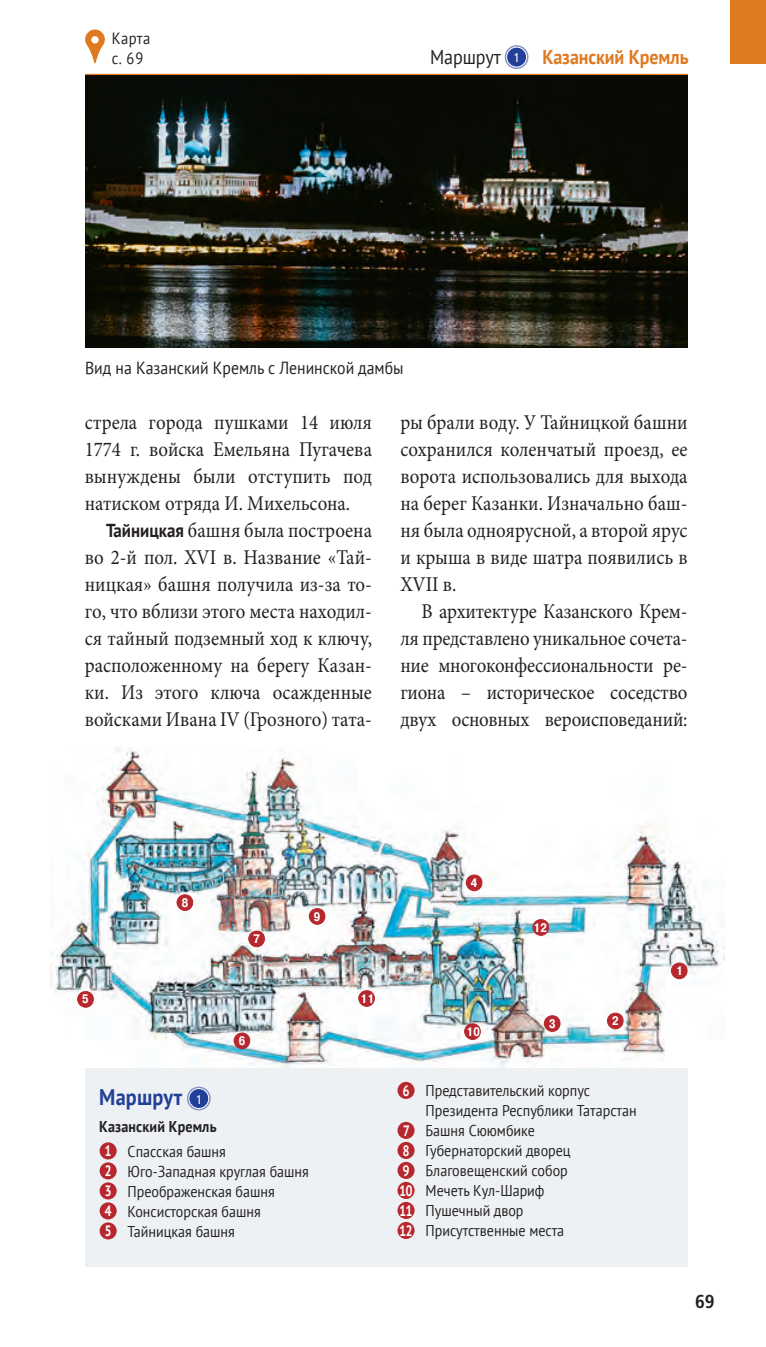
<style>
.page{position:relative;width:766px;height:1347px;background:#fff}
.page>*{position:absolute;margin:0;border:0;box-sizing:border-box;transform-origin:0 0}
._6_2_Legende_Touren{font:700 22.5px "PT Sans";letter-spacing:.01em;color:#223f99;scale:.9 1}
._2_2_GS_Block_mit_Ei{font:21px/27px "Minion Pro";color:#231f20;text-align:justify;scale:.9 1}
.Kolumne{font:700 20px "PT Sans";letter-spacing:-.005em;color:#df7a20;scale:.9 1}
.Kolumne-2{font:20px "PT Sans";letter-spacing:-.005em;color:#231f20;scale:.9 1}
.t1{font:700 condensed 18.75px "Frutiger LT Pro";color:#231f20}
.BU{font:17.5px "PT Sans";color:#231f20;scale:.9 1}
.Kartenverweis{font:16.25px/20px "PT Sans";letter-spacing:.03em;color:#231f20;scale:.9 1}
._6_4_Legende_Stadtpl{font:15.5px/20px "PT Sans";color:#231f20;scale:.9 1}
._6_3_Legende_Touren{font:700 15.5px "PT Sans";letter-spacing:.01em;color:#231f20;scale:.9 1}
.t2{font:700 15px "PT Sans Caption";color:#fff;scale:.75 1}
.t3{font:12.5px "AG Foreigner C";color:#fff;scale:.9 1}
.t4{font:700 12.25px "Pragmatica Cond C";color:#fff}
.s1{font-family:"PT Sans";font-weight:700;font-size:18.75px}
</style>
<div class="page">
<div style="left:730px;top:0;width:35px;height:64px;background:#df7a20"></div>
<svg style="left:85px;top:29px;width:20px;height:35px"></svg>
<svg style="left:505px;top:46px;width:23px;height:22px"></svg>
<div style="left:505px;top:45px;width:23px;height:24px;border:1px solid #838fc7;border-radius:50%"></div>
<div style="left:506px;top:47px;width:20px;height:20px;background:#223f99;border-radius:50%"></div>
<div style="left:506px;top:47px;width:20px;height:20px;border:1px solid #fff;border-radius:50%"></div>
<img style="left:51px;top:746px;width:673px;height:321px">
<div style="left:671px;top:963px;width:16px;height:15px;background:#b7282e;border-radius:50%"></div>
<div style="left:670px;top:962px;width:17px;height:17px;border:1px solid #b7282e;border-radius:50%"></div>
<div style="left:607px;top:1013px;width:16px;height:15px;background:#b7282e;border-radius:50%"></div>
<div style="left:607px;top:1012px;width:16px;height:17px;border:1px solid #b7282e;border-radius:50%"></div>
<div style="left:544px;top:1015px;width:16px;height:16px;background:#b7282e;border-radius:50%"></div>
<div style="left:544px;top:1015px;width:16px;height:16px;border:1px solid #b7282e;border-radius:50%"></div>
<div style="left:249px;top:931px;width:15px;height:15px;background:#b7282e;border-radius:50%"></div>
<div style="left:248px;top:930px;width:17px;height:17px;border:1px solid #b7282e;border-radius:50%"></div>
<div style="left:309px;top:908px;width:16px;height:16px;background:#b7282e;border-radius:50%"></div>
<div style="left:309px;top:908px;width:16px;height:16px;border:1px solid #b7282e;border-radius:50%"></div>
<div style="left:177px;top:894px;width:16px;height:16px;background:#b7282e;border-radius:50%"></div>
<div style="left:177px;top:894px;width:16px;height:16px;border:1px solid #b7282e;border-radius:50%"></div>
<div style="left:234px;top:1032px;width:16px;height:16px;background:#b7282e;border-radius:50%"></div>
<div style="left:234px;top:1032px;width:16px;height:17px;border:1px solid #b7282e;border-radius:50%"></div>
<div style="left:78px;top:991px;width:15px;height:16px;background:#b7282e;border-radius:50%"></div>
<div style="left:77px;top:991px;width:17px;height:16px;border:1px solid #b7282e;border-radius:50%"></div>
<div style="left:358px;top:990px;width:16px;height:16px;background:#b7282e;border-radius:50%"></div>
<div style="left:358px;top:990px;width:17px;height:16px;border:1px solid #b7282e;border-radius:50%"></div>
<div style="left:464px;top:1023px;width:16px;height:16px;background:#b7282e;border-radius:50%"></div>
<div style="left:464px;top:1023px;width:16px;height:16px;border:1px solid #b7282e;border-radius:50%"></div>
<div style="left:533px;top:919px;width:15px;height:16px;background:#b7282e;border-radius:50%"></div>
<div style="left:532px;top:919px;width:17px;height:16px;border:1px solid #b7282e;border-radius:50%"></div>
<div style="left:466px;top:875px;width:16px;height:15px;background:#b7282e;border-radius:50%"></div>
<div style="left:466px;top:874px;width:16px;height:17px;border:1px solid #b7282e;border-radius:50%"></div>
<div style="left:85px;top:1067px;width:602px;height:199px;background:#edf1f3"></div>
<svg style="left:187px;top:1087px;width:23px;height:22px"></svg>
<div style="left:187px;top:1086px;width:23px;height:24px;border:1px solid #838fc7;border-radius:50%"></div>
<div style="left:189px;top:1088px;width:20px;height:20px;background:#223f99;border-radius:50%"></div>
<div style="left:189px;top:1088px;width:20px;height:20px;border:1px solid #fff;border-radius:50%"></div>
<div style="left:100px;top:1142px;width:17px;height:17px;background:#b7282e;border-radius:50%"></div>
<div style="left:100px;top:1162px;width:17px;height:17px;background:#b7282e;border-radius:50%"></div>
<div style="left:100px;top:1182px;width:17px;height:17px;background:#b7282e;border-radius:50%"></div>
<div style="left:100px;top:1202px;width:17px;height:17px;background:#b7282e;border-radius:50%"></div>
<div style="left:100px;top:1222px;width:17px;height:17px;background:#b7282e;border-radius:50%"></div>
<div style="left:397px;top:1081px;width:17px;height:17px;background:#b7282e;border-radius:50%"></div>
<div style="left:397px;top:1121px;width:17px;height:17px;background:#b7282e;border-radius:50%"></div>
<div style="left:397px;top:1141px;width:17px;height:17px;background:#b7282e;border-radius:50%"></div>
<div style="left:397px;top:1161px;width:17px;height:17px;background:#b7282e;border-radius:50%"></div>
<div style="left:397px;top:1181px;width:17px;height:17px;background:#b7282e;border-radius:50%"></div>
<div style="left:397px;top:1201px;width:17px;height:17px;background:#b7282e;border-radius:50%"></div>
<div style="left:397px;top:1221px;width:17px;height:17px;background:#b7282e;border-radius:50%"></div>
<img style="left:85px;top:75px;width:602px;height:272px">
<hr style="left:85px;top:74px;width:602px;height:1px;background:#df7a20">
<p class="Kartenverweis" style="left:112px;top:28px;width:44px">Карта с. 69</p>
<p class="Kolumne-2" style="left:430px;top:44px;width:80px">Маршрут</p>
<p class="t3" style="left:513px;top:51px;width:8px">1</p>
<p class="Kolumne" style="left:542px;top:43px;width:164px">Казанский Кремль</p>
<p class="BU" style="left:85px;top:357px;width:355px">Вид на Казанский Кремль с Ленинской дамбы</p>
<p class="_2_2_GS_Block_mit_Ei" style="left:85px;top:408px;width:320px">стрела города пушками 14 июля 1774 г. войска Емельяна Пугачева вынуждены были отступить под натиском отряда И. Михельсона.</p>
<p class="_2_2_GS_Block_mit_Ei" style="left:85px;top:516px;width:320px;text-indent:21px"><span class="s1">Тайницкая</span> башня была построена во 2-й пол. XVI в. Название «Тай&shy;ницкая» башня получила из-за то&shy;го, что вблизи этого места находил&shy;ся тайный подземный ход к ключу, расположенному на берегу Казан&shy;ки. Из этого ключа осажденные войсками Ивана IV (Грозного) тата-</p>
<p class="_2_2_GS_Block_mit_Ei" style="left:400px;top:408px;width:320px">ры брали воду. У Тайницкой башни сохранился коленчатый проезд, ее ворота использовались для выхода на берег Казанки. Изначально баш&shy;ня была одноярусной, а второй ярус и крыша в виде шатра появились в XVII в.</p>
<p class="_2_2_GS_Block_mit_Ei" style="left:400px;top:597px;width:320px;text-indent:21px">В архитектуре Казанского Крем&shy;ля представлено уникальное сочета&shy;ние многоконфессиональности ре&shy;гиона – историческое соседство двух основных вероисповеданий:</p>
<p class="t4" style="left:182px;top:895px;width:8px">8</p>
<p class="t4" style="left:253px;top:932px;width:8px">7</p>
<p class="t4" style="left:314px;top:909px;width:8px">9</p>
<p class="t4" style="left:82px;top:992px;width:8px">5</p>
<p class="t4" style="left:360px;top:991px;width:16px">11</p>
<p class="t4" style="left:239px;top:1033px;width:8px">6</p>
<p class="_6_2_Legende_Touren" style="left:99px;top:1082px;width:94px">Маршрут</p>
<p class="t3" style="left:196px;top:1092px;width:8px">1</p>
<p class="_6_3_Legende_Touren" style="left:99px;top:1116px;width:132px">Казанский Кремль</p>
<p class="t2" style="left:104px;top:1141px;width:11px">1</p>
<p class="_6_4_Legende_Stadtpl" style="left:128px;top:1141px;width:111px">Спасская башня</p>
<p class="t2" style="left:104px;top:1161px;width:11px">2</p>
<p class="_6_4_Legende_Stadtpl" style="left:128px;top:1161px;width:203px">Юго-Западная круглая башня</p>
<p class="t2" style="left:104px;top:1181px;width:11px">3</p>
<p class="_6_4_Legende_Stadtpl" style="left:128px;top:1181px;width:165px">Преображенская башня</p>
<p class="t2" style="left:104px;top:1201px;width:11px">4</p>
<p class="_6_4_Legende_Stadtpl" style="left:128px;top:1201px;width:149px">Консисторская башня</p>
<p class="t2" style="left:104px;top:1221px;width:11px">5</p>
<p class="_6_4_Legende_Stadtpl" style="left:128px;top:1221px;width:121px">Тайницкая башня</p>
<p class="t4" style="left:471px;top:876px;width:8px">4</p>
<p class="t4" style="left:466px;top:1024px;width:15px">10</p>
<p class="t4" style="left:533px;top:920px;width:15px">12</p>
<p class="t4" style="left:549px;top:1016px;width:8px">3</p>
<p class="t4" style="left:612px;top:1014px;width:8px">2</p>
<p class="t2" style="left:402px;top:1080px;width:11px">6</p>
<p class="_6_4_Legende_Stadtpl" style="left:425px;top:1080px;width:236px">Представительский корпус<br>Президента Республики Татарстан</p>
<p class="t2" style="left:402px;top:1120px;width:11px">7</p>
<p class="_6_4_Legende_Stadtpl" style="left:425px;top:1120px;width:123px">Башня Сююмбике</p>
<p class="t2" style="left:402px;top:1140px;width:11px">8</p>
<p class="_6_4_Legende_Stadtpl" style="left:425px;top:1140px;width:163px">Губернаторский дворец</p>
<p class="t2" style="left:402px;top:1160px;width:11px">9</p>
<p class="_6_4_Legende_Stadtpl" style="left:425px;top:1160px;width:159px">Благовещенский собор</p>
<p class="t2" style="left:399px;top:1180px;width:20px">10</p>
<p class="_6_4_Legende_Stadtpl" style="left:425px;top:1180px;width:134px">Мечеть Кул-Шариф</p>
<p class="t2" style="left:399px;top:1200px;width:20px">11</p>
<p class="_6_4_Legende_Stadtpl" style="left:425px;top:1200px;width:110px">Пушечный двор</p>
<p class="t2" style="left:399px;top:1220px;width:20px">12</p>
<p class="_6_4_Legende_Stadtpl" style="left:425px;top:1220px;width:155px">Присутственные места</p>
<p class="t4" style="left:675px;top:964px;width:9px">1</p>
<p class="t1" style="left:694px;top:1290px;width:21px">69</p>
</div>
